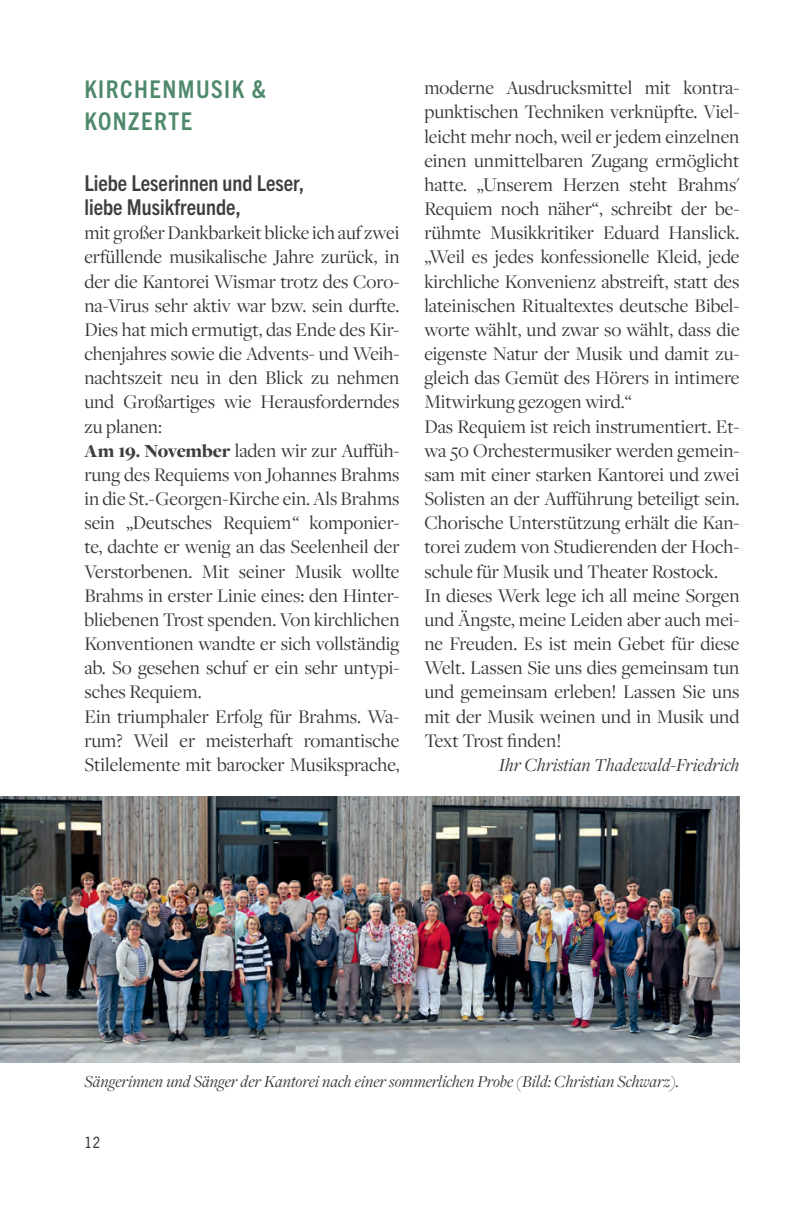
<style>
.page{position:relative;width:809px;height:1221px;background:#fff}
.page>*{position:absolute;margin:0;border:0;box-sizing:border-box;transform-origin:0 0}
.t1{font:700 condensed 24.5px/31.5px "Trade Gothic Next LT Pro";letter-spacing:.06em;color:#4e896b}
.t2{font:700 condensed 21.88px/24.2px "Trade Gothic Next LT Pro";color:#3e3e3f}
.t3{font:20.12px/24.2px "Freight Disp Pro";color:#363536}
.t4{font:italic 19.25px "Freight Disp Pro";color:#363536}
.t5{font:italic 17.5px "Freight Disp Pro";color:#363536}
.t6{font:condensed 15.75px "Trade Gothic Next LT Pro";color:#3e3e3f}
.s1{font-weight:900;font-size:19.25px;color:#3e3e3f}
.s2{font-style:italic}
</style>
<div class="page">
<img style="left:0;top:796px;width:739px;height:266px">
<p class="t1" style="left:84px;top:72px;width:183px">KIRCHENMUSIK &amp;<br>KONZERTE</p>
<p class="t2" style="left:84px;top:169px;width:221px">Liebe Leserinnen und Leser, liebe Musikfreunde,</p>
<p class="t3" style="left:84px;top:220px;width:317px">mit großer Dankbarkeit blicke ich auf zwei erfüllende musikalische Jahre zurück, in der die Kantorei Wismar trotz des Coro&shy;na-Virus sehr aktiv war bzw. sein durfte.<br>Dies hat mich ermutigt, das Ende des Kir&shy;chenjahres sowie die Advents- und Weih&shy;nachtszeit neu in den Blick zu nehmen und Großartiges wie Herausforderndes zu planen:<br><span class="s1">Am 19. November</span> laden wir zur Auffüh&shy;rung des Requiems von Johannes Brahms in die St.-Georgen-Kirche ein. Als Brahms sein „Deutsches Requiem<span class="s2">“</span> komponier&shy;te, dachte er wenig an das Seelenheil der Verstorbenen. Mit seiner Musik wollte Brahms in erster Linie eines: den Hinter&shy;bliebenen Trost spenden. Von kirchlichen Konventionen wandte er sich vollständig ab. So gesehen schuf er ein sehr untypi&shy;sches Requiem.<br>Ein triumphaler Erfolg für Brahms. Wa&shy;rum? Weil er meisterhaft romantische Stilelemente mit barocker Musiksprache,</p>
<p class="t3" style="left:424px;top:75px;width:317px">moderne Ausdrucksmittel mit kontra&shy;punktischen Techniken verknüpfte. Viel&shy;leicht mehr noch, weil er jedem einzelnen einen unmittelbaren Zugang ermöglicht hatte. „Unserem Herzen steht Brahms' Requiem noch näher“, schreibt der be&shy;rühmte Musikkritiker Eduard Hanslick. „Weil es jedes konfessionelle Kleid, jede kirchliche Konvenienz abstreift, statt des lateinischen Ritualtextes deutsche Bibel&shy;worte wählt, und zwar so wählt, dass die eigenste Natur der Musik und damit zu&shy;gleich das Gemüt des Hörers in intimere Mitwirkung gezogen wird.“<br>Das Requiem ist reich instrumentiert. Et&shy;wa 50 Orchestermusiker werden gemein&shy;sam mit einer starken Kantorei und zwei Solisten an der Aufführung beteiligt sein.<br>Chorische Unterstützung erhält die Kan&shy;torei zudem von Studierenden der Hoch&shy;schule für Musik und Theater Rostock.<br>In dieses Werk lege ich all meine Sorgen und Ängste, meine Leiden aber auch mei&shy;ne Freuden. Es ist mein Gebet für diese Welt. Lassen Sie uns dies gemeinsam tun und gemeinsam erleben! Lassen Sie uns mit der Musik weinen und in Musik und Text Trost finden!</p>
<p class="t4" style="left:499px;top:752px;width:242px">Ihr Christian Thadewald-Friedrich</p>
<p class="t5" style="left:84px;top:1069px;width:596px">Sängerinnen und Sänger der Kantorei nach einer sommerlichen Probe (Bild: Christian Schwarz).</p>
<p class="t6" style="left:84px;top:1130px;width:17px">12</p>
</div>
